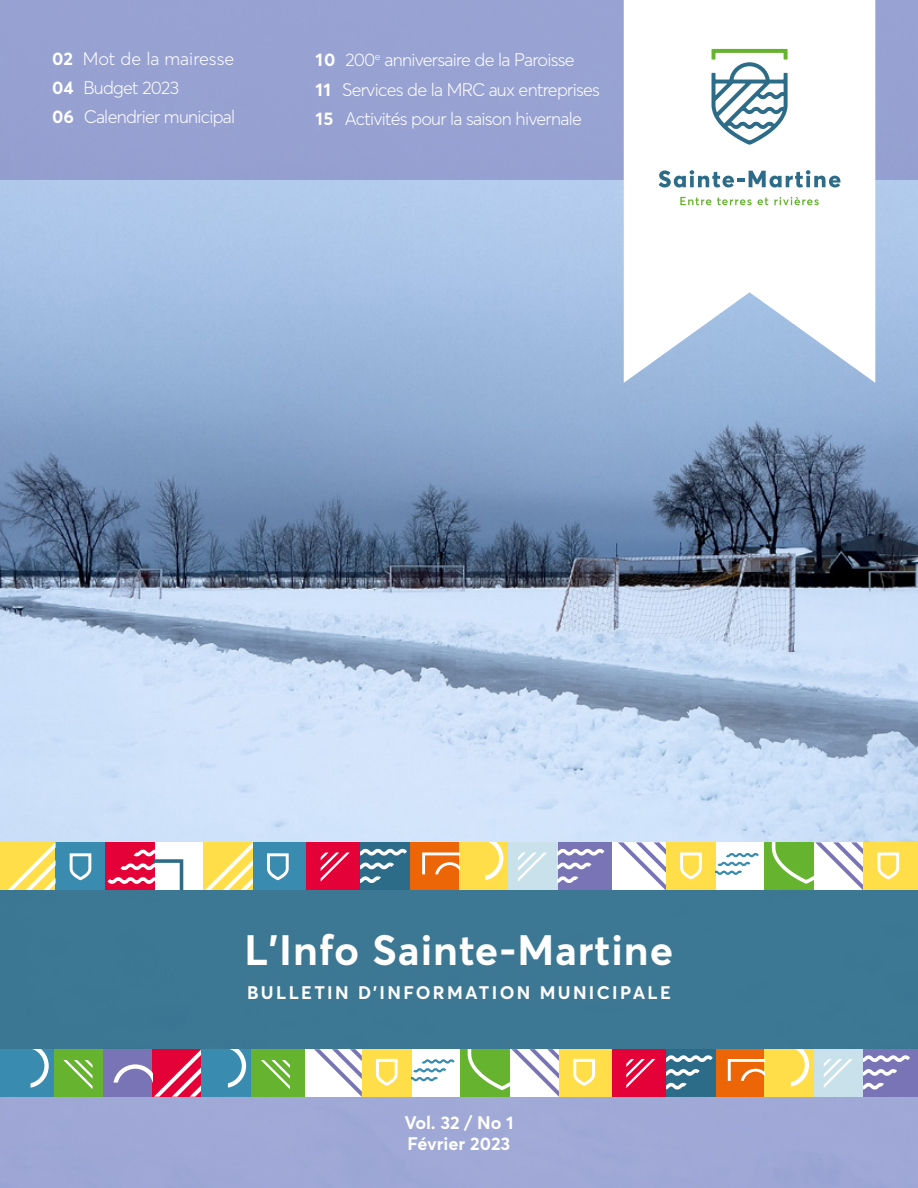
<style>
.page{position:relative;width:918px;height:1188px;background:#fff}
.page>*{position:absolute;margin:0;border:0;box-sizing:border-box;transform-origin:0 0}
.t1{font:700 42px "Averta";letter-spacing:.025em;color:#fff}
.t2{font:300 18px/29.2px "Averta";letter-spacing:-.04em;color:#fff}
.t3{font:700 18px "Averta";letter-spacing:.13em;color:#fff}
.t4{font:700 18px/21.6px "Averta";color:#fff}
.s1{font-weight:700}
</style>
<div class="page">
<img style="left:0;top:180px;width:918px;height:662px">
<div style="left:0;top:1072px;width:918px;height:116px;background:#9fa8d6"></div>
<div style="left:0;top:0;width:918px;height:180px;background:#97a2d2"></div>
<div style="left:0;top:842px;width:918px;height:255px;background:#3c7793"></div>
<div style="left:0;top:842px;width:307px;height:48px;background:#fff"></div>
<div style="left:105px;top:842px;width:49px;height:48px;background:#e40138"></div>
<div style="left:2px;top:842px;width:54px;height:48px;background:#ffde4a"></div>
<div style="left:56px;top:842px;width:49px;height:48px;background:#3a8bb0"></div>
<svg style="left:8px;top:842px;width:48px;height:48px"></svg>
<svg style="left:69px;top:853px;width:23px;height:28px"></svg>
<svg style="left:107px;top:850px;width:76px;height:40px"></svg>
<div style="left:204px;top:842px;width:49px;height:48px;background:#ffde4a"></div>
<div style="left:253px;top:842px;width:54px;height:48px;background:#3a8bb0"></div>
<svg style="left:205px;top:842px;width:48px;height:48px"></svg>
<svg style="left:267px;top:853px;width:22px;height:28px"></svg>
<div style="left:410px;top:842px;width:49px;height:48px;background:#ec6608"></div>
<div style="left:307px;top:842px;width:53px;height:48px;background:#e40138"></div>
<div style="left:360px;top:842px;width:50px;height:48px;background:#2c6c88"></div>
<svg style="left:321px;top:853px;width:29px;height:29px"></svg>
<div style="left:459px;top:842px;width:49px;height:48px;background:#ffde4a"></div>
<svg style="left:360px;top:849px;width:47px;height:7px"></svg>
<svg style="left:360px;top:863px;width:34px;height:6px"></svg>
<svg style="left:360px;top:876px;width:21px;height:7px"></svg>
<svg style="left:485px;top:842px;width:18px;height:38px"></svg>
<div style="left:508px;top:842px;width:50px;height:48px;background:#c9e1ea"></div>
<div style="left:558px;top:842px;width:53px;height:48px;background:#7874b5"></div>
<svg style="left:518px;top:853px;width:29px;height:29px"></svg>
<svg style="left:558px;top:849px;width:47px;height:7px"></svg>
<svg style="left:558px;top:863px;width:33px;height:6px"></svg>
<svg style="left:558px;top:876px;width:20px;height:7px"></svg>
<svg style="left:422px;top:853px;width:37px;height:21px"></svg>
<div style="left:612px;top:842px;width:306px;height:48px;background:#fff"></div>
<div style="left:765px;top:842px;width:49px;height:48px;background:#65b32e"></div>
<svg style="left:618px;top:842px;width:48px;height:48px"></svg>
<div style="left:666px;top:842px;width:49px;height:48px;background:#ffde4a"></div>
<svg style="left:680px;top:852px;width:22px;height:28px"></svg>
<svg style="left:715px;top:853px;width:44px;height:22px"></svg>
<svg style="left:772px;top:842px;width:91px;height:48px"></svg>
<div style="left:863px;top:842px;width:54px;height:48px;background:#ffde4a"></div>
<svg style="left:877px;top:852px;width:23px;height:28px"></svg>
<hr style="left:0;top:842px;width:2px;height:48px;background:#ffde4a">
<hr style="left:916px;top:842px;width:2px;height:48px;background:#ffde4a">
<div style="left:103px;top:1049px;width:49px;height:48px;background:#7874b5"></div>
<div style="left:54px;top:1049px;width:49px;height:48px;background:#65b32e"></div>
<svg style="left:63px;top:1060px;width:30px;height:29px"></svg>
<svg style="left:114px;top:1049px;width:88px;height:48px"></svg>
<div style="left:0;top:1049px;width:54px;height:48px;background:#3a8bb0"></div>
<svg style="left:31px;top:1049px;width:18px;height:39px"></svg>
<div style="left:251px;top:1049px;width:54px;height:48px;background:#65b32e"></div>
<svg style="left:261px;top:1060px;width:29px;height:29px"></svg>
<div style="left:202px;top:1049px;width:49px;height:48px;background:#3a8bb0"></div>
<svg style="left:228px;top:1049px;width:18px;height:39px"></svg>
<div style="left:305px;top:1049px;width:309px;height:48px;background:#fff"></div>
<div style="left:461px;top:1049px;width:49px;height:48px;background:#65b32e"></div>
<svg style="left:314px;top:1049px;width:48px;height:48px"></svg>
<div style="left:362px;top:1049px;width:49px;height:48px;background:#ffde4a"></div>
<svg style="left:376px;top:1058px;width:22px;height:28px"></svg>
<svg style="left:411px;top:1059px;width:44px;height:22px"></svg>
<svg style="left:468px;top:1049px;width:91px;height:48px"></svg>
<div style="left:559px;top:1049px;width:54px;height:48px;background:#ffde4a"></div>
<svg style="left:573px;top:1058px;width:22px;height:28px"></svg>
<div style="left:715px;top:1049px;width:50px;height:48px;background:#ec6608"></div>
<div style="left:612px;top:1049px;width:54px;height:48px;background:#e40138"></div>
<div style="left:666px;top:1049px;width:49px;height:48px;background:#2c6c88"></div>
<svg style="left:626px;top:1059px;width:29px;height:29px"></svg>
<div style="left:765px;top:1049px;width:49px;height:48px;background:#ffde4a"></div>
<svg style="left:666px;top:1055px;width:47px;height:7px"></svg>
<svg style="left:666px;top:1069px;width:34px;height:7px"></svg>
<svg style="left:666px;top:1083px;width:21px;height:7px"></svg>
<svg style="left:791px;top:1049px;width:18px;height:38px"></svg>
<div style="left:814px;top:1049px;width:49px;height:48px;background:#c9e1ea"></div>
<div style="left:863px;top:1049px;width:54px;height:48px;background:#7874b5"></div>
<svg style="left:824px;top:1059px;width:29px;height:29px"></svg>
<svg style="left:863px;top:1055px;width:47px;height:7px"></svg>
<svg style="left:863px;top:1069px;width:34px;height:7px"></svg>
<svg style="left:863px;top:1083px;width:21px;height:7px"></svg>
<svg style="left:728px;top:1059px;width:37px;height:22px"></svg>
<hr style="left:916px;top:1049px;width:2px;height:48px;background:#7874b5">
<svg style="left:624px;top:0;width:251px;height:383px"></svg>
<svg style="left:659px;top:170px;width:181px;height:18px"></svg>
<svg style="left:712px;top:49px;width:76px;height:96px"></svg>
<svg style="left:680px;top:197px;width:31px;height:8px"></svg>
<svg style="left:717px;top:197px;width:51px;height:8px"></svg>
<svg style="left:774px;top:197px;width:45px;height:8px"></svg>
<p class="t2" style="left:52px;top:44px;width:185px"><span class="s1">02</span> Mot de la mairesse<br><span class="s1">04</span> Budget 2023<br><span class="s1">06</span> Calendrier municipal</p>
<p class="t2" style="left:316px;top:45px;width:286px"><span class="s1">10</span> 200<sup>e</sup> anniversaire de la Paroisse<br><span class="s1">11</span> Services de la MRC aux entreprises<br><span class="s1">15</span> Activités pour la saison hivernale</p>
<h1 class="t1" style="left:245px;top:923px;width:430px">L’Info Sainte-Martine</h1>
<p class="t3" style="left:247px;top:981px;width:425px">BULLETIN D’INFORMATION MUNICIPALE</p>
<p class="t4" style="left:404px;top:1111px;width:111px">Vol. 32 / No 1<br>Février 2023</p>
</div>
